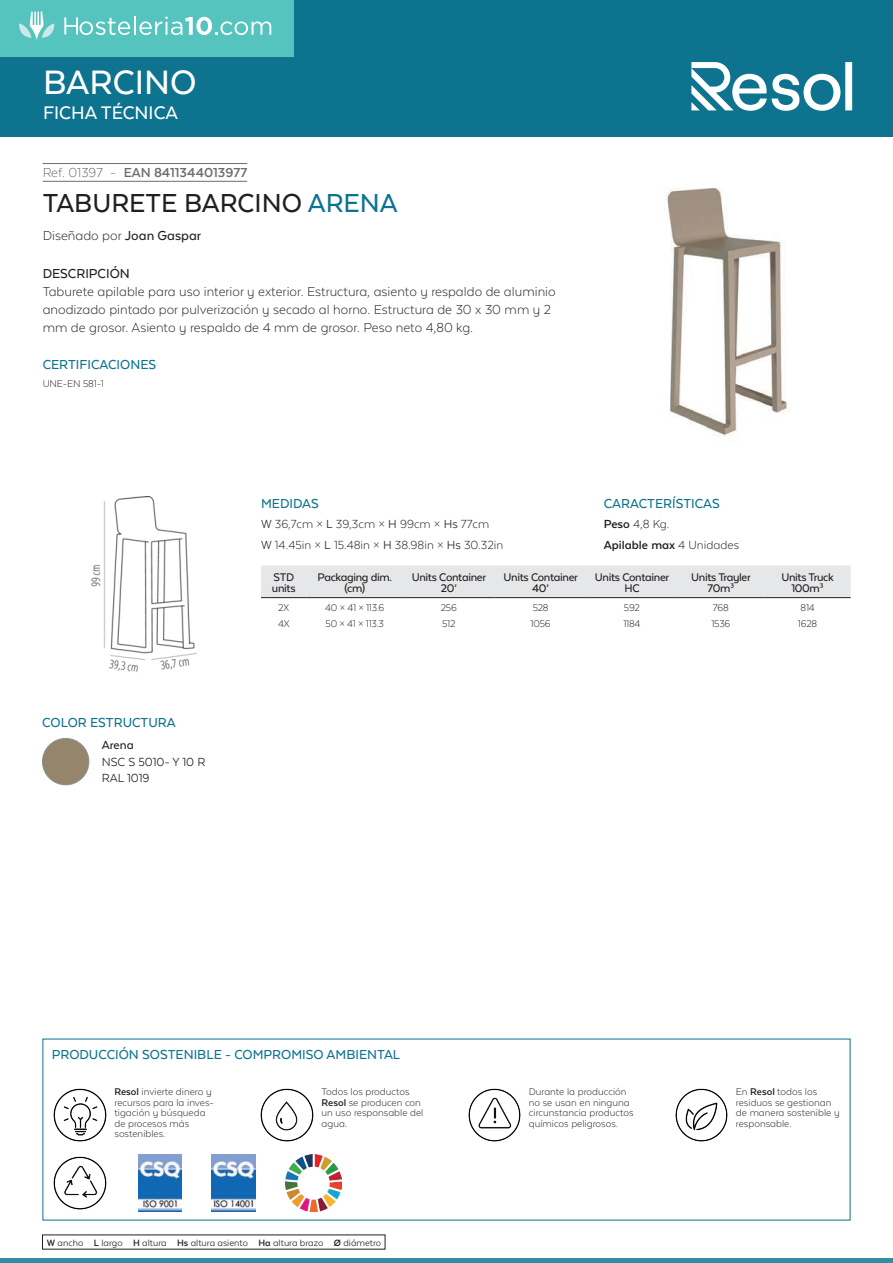
<style>
.page{position:relative;width:893px;height:1263px;background:#fff}
.page>*{position:absolute;margin:0;border:0;box-sizing:border-box;transform-origin:0 0}
.t1{font:500 39px "Texta Alt";color:#fff}
.t2{font:500 30px "Texta Alt";color:#231f20}
.t3{font:500 21px "Texta Alt";color:#fff}
.t4{font:300 15px/18px "Texta Alt";color:#231f20}
.t5{font:500 15px "Texta Alt";color:#0d738f}
.t6{font:700 15px "Texta Alt";color:#6c6d70}
.t7{font:500 15px "Texta Alt";color:#231f20}
.t8{font:300 13.5px/20.4px "Texta Alt";color:#231f20}
.t9{font:700 13.5px/20.4px "Texta Alt";color:#231f20}
.t10{font:13.5px/16.2px "Texta Alt";color:#231f20}
.t11{font:500 13.5px "Texta Alt";color:#231f20}
.t12{font:500 12.75px/10.5px "Texta Alt";letter-spacing:-.025em;color:#231f20;text-align:center}
.t13{font:300 11.25px/10.5px "Texta Alt";color:#231f20}
.t14{font:10.5px "Texta Alt";color:#231f20}
.s1{font-weight:300}
.s2{color:#0d738f}
.s3{font-weight:500}
.s4{font-weight:400}
.s5{font-weight:700}
</style>
<div class="page">
<div style="left:0;top:0;width:893px;height:137px;background:#0d738f"></div>
<hr style="left:0;top:1259px;width:893px;height:4px;background:#348ea3">
<svg style="left:691px;top:62px;width:161px;height:49px"></svg>
<hr style="left:43px;top:163px;width:204px;height:1px;background:#6c6d70">
<hr style="left:43px;top:181px;width:204px;height:1px;background:#6c6d70">
<img style="left:666px;top:188px;width:121px;height:248px">
<div style="left:42px;top:738px;width:47px;height:47px;background:#95856c;border-radius:23px"></div>
<div style="left:42px;top:738px;width:47px;height:47px;border:1px solid #89948d;border-radius:50%"></div>
<img style="left:91px;top:496px;width:106px;height:176px">
<div style="left:261px;top:565px;width:590px;height:32px;background:#e6e7e9"></div>
<hr style="left:261px;top:597px;width:46px;height:1px;background:#231f20">
<hr style="left:307px;top:597px;width:96px;height:1px;background:#231f20">
<hr style="left:403px;top:597px;width:92px;height:1px;background:#231f20">
<hr style="left:495px;top:597px;width:92px;height:1px;background:#231f20">
<hr style="left:587px;top:597px;width:90px;height:1px;background:#231f20">
<hr style="left:677px;top:597px;width:88px;height:1px;background:#231f20">
<hr style="left:765px;top:597px;width:86px;height:1px;background:#231f20">
<img style="left:53px;top:1088px;width:54px;height:54px">
<img style="left:260px;top:1088px;width:54px;height:54px">
<img style="left:468px;top:1088px;width:53px;height:54px">
<img style="left:675px;top:1088px;width:53px;height:54px">
<img style="left:53px;top:1156px;width:54px;height:54px">
<img style="left:138px;top:1155px;width:44px;height:56px">
<img style="left:212px;top:1155px;width:43px;height:56px">
<img style="left:285px;top:1155px;width:57px;height:56px">
<div style="left:0;top:0;width:293px;height:57px;background:#55c3be"></div>
<svg style="left:64px;top:16px;width:207px;height:19px"></svg>
<svg style="left:19px;top:11px;width:36px;height:29px"></svg>
<h1 class="t1" style="left:43px;top:62px;width:155px">BARCINO</h1>
<h3 class="t3" style="left:43px;top:102px;width:136px">FICHA TÉCNICA</h3>
<h3 class="t6" style="left:43px;top:164px;width:206px"><span class="s1">Ref. 01397 -</span> EAN 8411344013977</h3>
<h2 class="t2" style="left:43px;top:188px;width:357px">TABURETE BARCINO <span class="s2">ARENA</span></h2>
<h3 class="t4" style="left:43px;top:226px;width:160px">Diseñado por <span class="s3">Joan Gaspar</span></h3>
<h3 class="t7" style="left:43px;top:265px;width:89px">DESCRIPCIÓN</h3>
<p class="t4" style="left:43px;top:282px;width:514px">Taburete apilable para uso interior y exterior. Estructura, asiento y respaldo de aluminio anodizado pintado por pulverización y secado al horno. Estructura de 30 x 30 mm y 2 mm de grosor. Asiento y respaldo de 4 mm de grosor. Peso neto 4,80 kg.</p>
<h3 class="t5" style="left:43px;top:357px;width:115px">CERTIFICACIONES</h3>
<p class="t13" style="left:43px;top:378px;width:63px">UNE-EN 581-1</p>
<h3 class="t5" style="left:42px;top:714px;width:135px">COLOR ESTRUCTURA</h3>
<p class="t11" style="left:102px;top:738px;width:33px">Arena</p>
<p class="t10" style="left:102px;top:753px;width:105px">NSC S 5010- Y 10 R<br>RAL 1019</p>
<h3 class="t5" style="left:604px;top:495px;width:117px">CARACTERÍSTICAS</h3>
<p class="t9" style="left:604px;top:514px;width:137px">Peso <span class="s1">4,8 Kg.<br></span>Apilable max <span class="s1">4 Unidades</span></p>
<h3 class="t5" style="left:261px;top:495px;width:59px">MEDIDAS</h3>
<p class="t8" style="left:261px;top:514px;width:244px"><span class="s4">W</span> 36,7cm × <span class="s4">L</span> 39,3cm × <span class="s4">H</span> 99cm × <span class="s4">Hs</span> 77cm<br><span class="s4">W</span> 14.45in × <span class="s4">L</span> 15.48in × <span class="s4">H</span> 38.98in × <span class="s4">Hs</span> 30.32in</p>
<p class="t12" style="left:272px;top:572px;width:25px;text-align:left">STD units</p>
<p class="t12" style="left:317px;top:572px;width:76px">Packaging dim. (cm)</p>
<p class="t12" style="left:412px;top:572px;width:76px">Units Container<br>20’</p>
<p class="t12" style="left:504px;top:572px;width:76px">Units Container<br>40’</p>
<p class="t12" style="left:595px;top:572px;width:76px">Units Container<br>HC</p>
<p class="t12" style="left:691px;top:572px;width:61px">Units Trayler<br>70m³</p>
<p class="t12" style="left:781px;top:572px;width:54px">Units Truck<br>100m³</p>
<p class="t13" style="left:278px;top:602px;width:12px">2X</p>
<p class="t13" style="left:325px;top:602px;width:61px">40 × 41 × 113.6</p>
<p class="t13" style="left:441px;top:602px;width:18px">256</p>
<p class="t13" style="left:533px;top:602px;width:18px">528</p>
<p class="t13" style="left:624px;top:602px;width:18px">592</p>
<p class="t13" style="left:713px;top:602px;width:17px">768</p>
<p class="t13" style="left:800px;top:602px;width:16px">814</p>
<p class="t13" style="left:278px;top:619px;width:13px">4X</p>
<p class="t13" style="left:326px;top:619px;width:60px">50 × 41 × 113.3</p>
<p class="t13" style="left:442px;top:619px;width:15px">512</p>
<p class="t13" style="left:531px;top:619px;width:22px">1056</p>
<p class="t13" style="left:623px;top:619px;width:19px">1184</p>
<p class="t13" style="left:711px;top:619px;width:21px">1536</p>
<p class="t13" style="left:798px;top:619px;width:21px">1628</p>
<h3 class="t5" style="left:52px;top:1047px;width:350px">PRODUCCIÓN SOSTENIBLE - COMPROMISO AMBIENTAL</h3>
<p class="t13" style="left:114px;top:1086px;width:101px"><span class="s5">Resol</span> invierte dinero y recursos para la inves&shy;tigación y búsqueda de procesos más sostenibles.</p>
<p class="t13" style="left:322px;top:1086px;width:103px">Todos los productos<br><span class="s5">Resol</span> se producen con un uso responsable del agua.</p>
<p class="t13" style="left:529px;top:1086px;width:106px">Durante la producción no se usan en ninguna circunstancia productos químicos peligrosos.</p>
<p class="t13" style="left:736px;top:1086px;width:105px">En <span class="s5">Resol</span> todos los residuos se gestionan de manera sostenible y responsable.</p>
<p class="t14" style="left:47px;top:1237px;width:336px"><span class="s5">W</span> ancho <span class="s5">L</span> largo <span class="s5">H</span> altura <span class="s5">Hs</span> altura asiento <span class="s5">Ha</span> altura brazo <span class="s5">Ø</span> diámetro</p>
</div>
